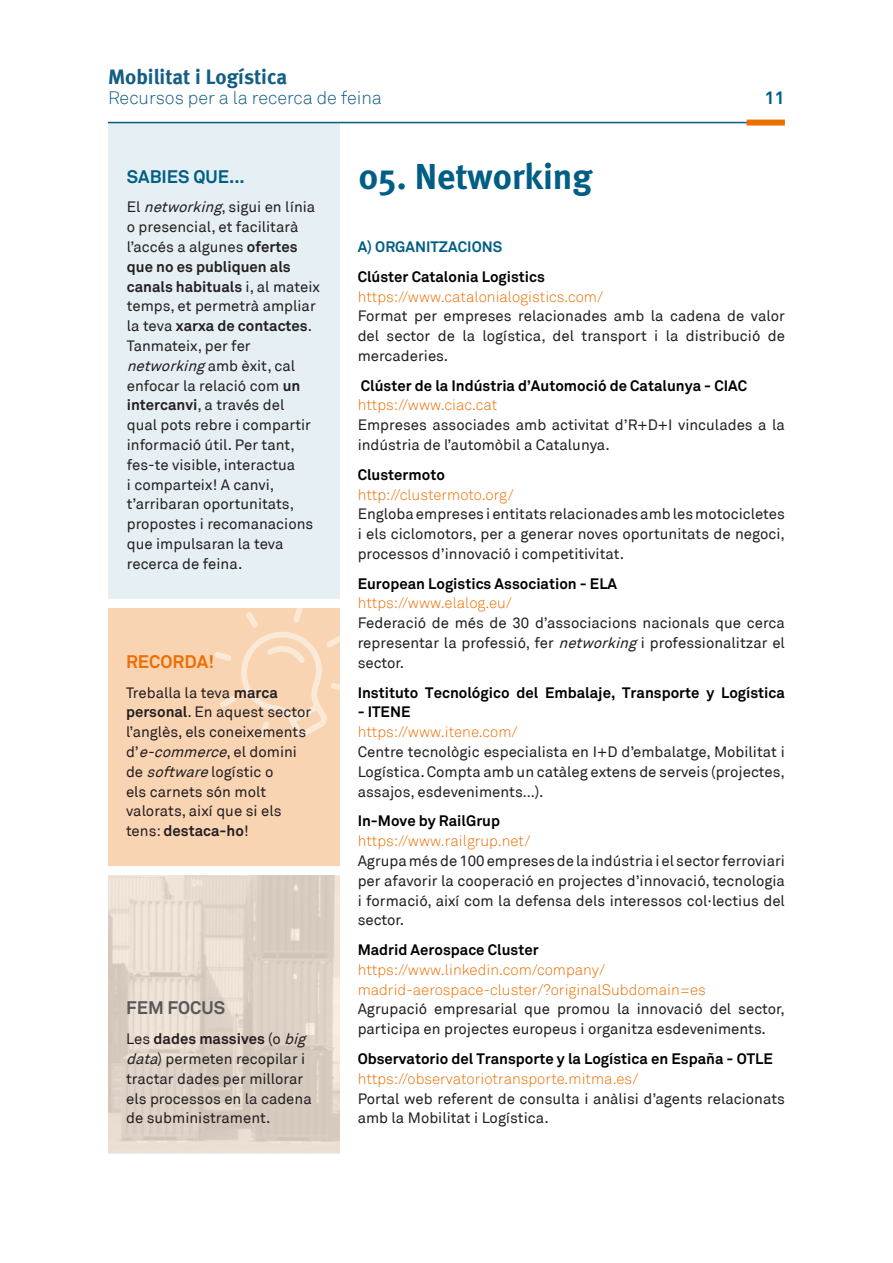
<style>
.page{position:relative;width:893px;height:1263px;background:#fff}
.page>*{position:absolute;margin:0;border:0;box-sizing:border-box;transform-origin:0 0}
.Títols_seccions{font:36px "Meta Bold Turk";color:#005e85}
.t1{font:700 21px "Meta";color:#135e85}
.t2{font:300 18px "Akkurat";color:#135e85}
.Titolets_Columna{font:700 18px "Akkurat";color:#005e85}
.Titolets_Columna-2{font:700 18px "Akkurat";color:#57585a}
.Titolets_Columna-3{font:700 18px "Akkurat";color:#ed6f00}
.Cos_justificat{font:15px/19.8px "Akkurat";color:#231f20;text-align:justify}
.Cos_Esquerra{font:15px/19.8px "Akkurat";color:#231f20}
.Cos_justificat-2{font:300 15px/19.8px "Akkurat";color:#ed6f00}
.Nom_recursos{font:700 15px "Akkurat";color:#000}
.Subtítol{font:700 15px "Akkurat";color:#005e85}
.s1{font-style:italic}
.s2{font-weight:700}
</style>
<div class="page">
<hr style="left:108px;top:122px;width:677px;height:1px;background:#005e85">
<div style="left:747px;top:120px;width:38px;height:6px;background:#ed6f00"></div>
<div style="left:108px;top:608px;width:232px;height:258px;background:#f9d4b3"></div>
<svg style="left:214px;top:608px;width:126px;height:130px"></svg>
<svg style="left:108px;top:876px;width:232px;height:277px;background:#ded2c7"></svg>
<div style="left:108px;top:122px;width:232px;height:476px;background:#e6eff3"></div>
<h2 class="t1" style="left:108px;top:64px;width:181px">Mobilitat i Logística</h2>
<p class="t2" style="left:108px;top:87px;width:276px">Recursos per a la recerca de feina</p>
<p class="Titolets_Columna" style="left:764px;top:86px;width:22px">11</p>
<p class="Titolets_Columna" style="left:127px;top:165px;width:120px">SABIES QUE...</p>
<p class="Cos_Esquerra" style="left:127px;top:197px;width:195px">E l <span class="s1">networking</span>, s i g u i e n l í n i a o presencial, et facilitarà l’accés a algunes <span class="s2">ofertes que no es publiquen als canals habituals</span> i, al mateix temps, et permetrà ampliar la teva <span class="s2">xarxa de contactes</span>.</p>
<p class="Cos_Esquerra" style="left:127px;top:336px;width:188px">Tanmateix, per fer <span class="s1">networking</span>a m b è x i t , c a l enfocar la relació com <span class="s2">un intercanvi</span>, a través del qual pots rebre i compartir informació útil. Per tant, fes-te visible, interactua<br>i comparteix! A canvi, t’arribaran oportunitats, propostes i recomanacions que impulsaran la teva recerca de feina.</p>
<p class="Titolets_Columna-3" style="left:126px;top:650px;width:90px">RECORDA!</p>
<p class="Cos_Esquerra" style="left:126px;top:682px;width:187px">Treballa la teva <span class="s2">marca personal</span>. En aquest sector l’anglès, els coneixements d ’ <span class="s1">e-commerce</span>, e l d o m i n i de <span class="s1">software</span>logístic o<br>els carnets són molt valorats, així que si els tens: <span class="s2">destaca-ho</span>!</p>
<p class="Titolets_Columna-2" style="left:126px;top:997px;width:101px">FEM FOCUS</p>
<p class="Cos_Esquerra" style="left:126px;top:1029px;width:187px">Les <span class="s2">dades massives</span> (o <span class="s1">big data</span>) permeten recopilar i tractar dades per millorar els processos en la cadena de subministrament.</p>
<p class="Títols_seccions" style="left:358px;top:156px;width:236px">05. Networking</p>
<p class="Subtítol" style="left:358px;top:237px;width:146px">A) ORGANITZACIONS</p>
<p class="Nom_recursos" style="left:358px;top:267px;width:189px">Clúster Catalonia Logistics</p>
<p class="Cos_justificat-2" style="left:358px;top:287px;width:247px">https://www.catalonialogistics.com/</p>
<p class="Cos_justificat" style="left:358px;top:306px;width:429px">Format per empreses relacionades amb la cadena de valor del sector de la logística, del transport i la distribució de mercaderies.</p>
<p class="Nom_recursos" style="left:361px;top:376px;width:388px">Clúster de la Indústria d’Automoció de Catalunya - CIAC</p>
<p class="Cos_justificat-2" style="left:358px;top:396px;width:141px">https://www.ciac.cat</p>
<p class="Cos_justificat" style="left:358px;top:415px;width:429px">Empreses associades amb activitat d’R+D+I vinculades a la indústria de l’automòbil a Catalunya.</p>
<p class="Nom_recursos" style="left:358px;top:465px;width:89px">Clustermoto</p>
<p class="Cos_justificat-2" style="left:358px;top:485px;width:157px">http://clustermoto.org/</p>
<p class="Cos_justificat" style="left:358px;top:504px;width:429px">Engloba empreses i entitats relacionades amb les motocicletes i els ciclomotors, per a generar noves oportunitats de negoci, processos d’innovació i competitivitat.</p>
<p class="Nom_recursos" style="left:358px;top:574px;width:261px">European Logistics Association - ELA</p>
<p class="Cos_justificat-2" style="left:358px;top:594px;width:156px">https://www.elalog.eu/</p>
<p class="Cos_justificat" style="left:358px;top:613px;width:429px">Federació de més de 30 d’associacions nacionals que cerca representar la professió, fer <span class="s1">networking</span>i professionalitzar el sector.</p>
<p class="Nom_recursos" style="left:358px;top:683px;width:429px">Instituto Tecnológico del Embalaje, Transporte y Logística</p>
<p class="Nom_recursos" style="left:358px;top:703px;width:54px">- ITENE</p>
<p class="Cos_justificat-2" style="left:358px;top:722px;width:161px">https://www.itene.com/</p>
<p class="Cos_justificat" style="left:358px;top:742px;width:429px">Centre tecnològic especialista en I+D d’embalatge, Mobilitat i Logística. Compta amb un catàleg extens de serveis (projectes, assajos, esdeveniments…).</p>
<p class="Nom_recursos" style="left:358px;top:811px;width:144px">In-Move by RailGrup</p>
<p class="Cos_justificat-2" style="left:358px;top:831px;width:174px">https://www.railgrup.net/</p>
<p class="Cos_justificat" style="left:358px;top:851px;width:429px">Agrupa més de 100 empreses de la indústria i el sector ferroviari per afavorir la cooperació en projectes d’innovació, tecnologia i formació, així com la defensa dels interessos col·lectius del sector.</p>
<p class="Nom_recursos" style="left:358px;top:940px;width:183px">Madrid Aerospace Cluster</p>
<p class="Cos_justificat-2" style="left:358px;top:960px;width:350px">https://www.linkedin.com/company/ madrid-aerospace-cluster/?originalSubdomain=es</p>
<p class="Cos_justificat" style="left:358px;top:999px;width:429px">Agrupació empresarial que promou la innovació del sector, participa en projectes europeus i organitza esdeveniments.</p>
<p class="Nom_recursos" style="left:358px;top:1049px;width:417px">Observatorio del Transporte y la Logística en España - OTLE</p>
<p class="Cos_justificat-2" style="left:358px;top:1069px;width:282px">https://observatoriotransporte.mitma.es/</p>
<p class="Cos_justificat" style="left:358px;top:1088px;width:429px">Portal web referent de consulta i anàlisi d’agents relacionats amb la Mobilitat i Logística.</p>
</div>
